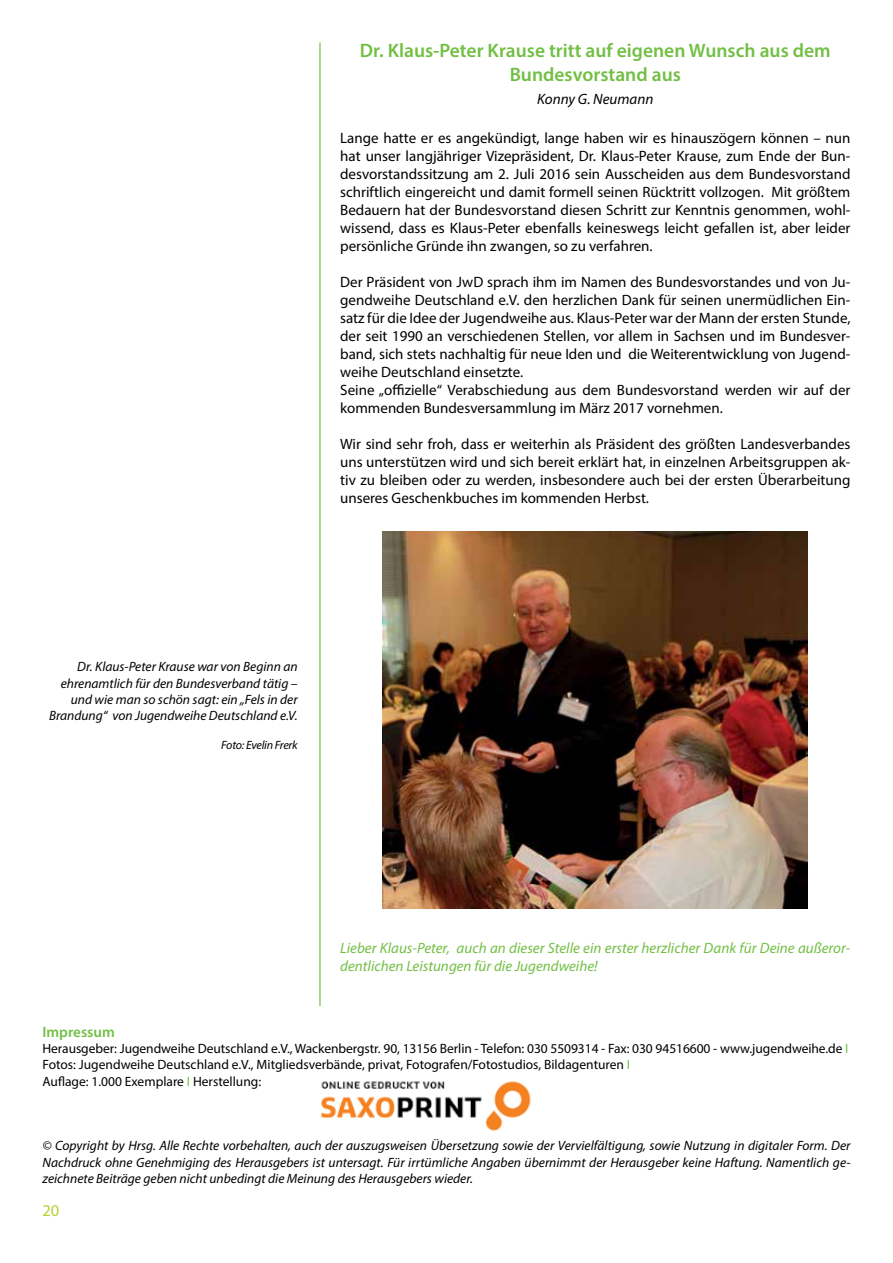
<style>
.page{position:relative;width:893px;height:1263px;background:#fff}
.page>*{position:absolute;margin:0;border:0;box-sizing:border-box;transform-origin:0 0}
.t1{font:600 19.5px/23.4px "Myriad Pro";color:#72bf44;text-align:center}
.t2{font:16.5px "Myriad Pro";color:#b3d235}
.t3{font:15px/18px "Myriad Pro";color:#000;text-align:justify}
.t4{font:italic 15px/18px "Myriad Pro";color:#72bf44}
.t5{font:italic 15px "Myriad Pro";color:#000}
.t6{font:600 15px "Myriad Pro";color:#72bf44}
.t7{font:italic 13.5px/16.2px "Myriad Pro";color:#000;text-align:justify}
.t8{font:13.5px/16.2px "Myriad Pro";letter-spacing:-.005em;color:#000}
.t9{font:italic 12px "Myriad Pro";letter-spacing:-.02em;color:#000}
.s1{color:#72bf44}
</style>
<div class="page">
<hr style="left:319px;top:43px;width:2px;height:1177px;background:#72bf44">
<div style="left:310px;top:1006px;width:18px;height:229px;background:#fff"></div>
<img style="left:320px;top:1081px;width:211px;height:50px">
<img style="left:383px;top:531px;width:425px;height:377px">
<h1 class="t1" style="left:360px;top:38px;width:472px">Dr. Klaus-Peter Krause tritt auf eigenen Wunsch aus dem<br>Bundesvorstand aus</h1>
<p class="t5" style="left:537px;top:90px;width:118px">Konny G. Neumann</p>
<p class="t3" style="left:340px;top:129px;width:512px">Lange hatte er es angekündigt, lange haben wir es hinauszögern können – nun hat unser langjähriger Vizepräsident, Dr. Klaus-Peter Krause, zum Ende der Bun&shy;desvorstandssitzung am 2. Juli 2016 sein Ausscheiden aus dem Bundesvorstand schriftlich eingereicht und damit formell seinen Rücktritt vollzogen. Mit größtem Bedauern hat der Bundesvorstand diesen Schritt zur Kenntnis genommen, wohl&shy;wissend, dass es Klaus-Peter ebenfalls keineswegs leicht gefallen ist, aber leider persönliche Gründe ihn zwangen, so zu verfahren.</p>
<p class="t3" style="left:340px;top:273px;width:512px;text-align:left">Der Präsident von JwD sprach ihm im Namen des Bundesvorstandes und von Ju&shy;gendweihe Deutschland e.V. den herzlichen Dank für seinen unermüdlichen Ein&shy;satz für die Idee der Jugendweihe aus. Klaus-Peter war der Mann der ersten Stunde, der seit 1990 an verschiedenen Stellen, vor allem in Sachsen und im Bundesver&shy;band, sich stets nachhaltig für neue Iden und die Weiterentwicklung von Jugend&shy;weihe Deutschland einsetzte.<br>Seine „offizielle“ Verabschiedung aus dem Bundesvorstand werden wir auf der kommenden Bundesversammlung im März 2017 vornehmen.</p>
<p class="t3" style="left:340px;top:435px;width:512px">Wir sind sehr froh, dass er weiterhin als Präsident des größten Landesverbandes uns unterstützen wird und sich bereit erklärt hat, in einzelnen Arbeitsgruppen ak&shy;tiv zu bleiben oder zu werden, insbesondere auch bei der ersten Überarbeitung unseres Geschenkbuches im kommenden Herbst.</p>
<p class="t7" style="left:49px;top:658px;width:250px;text-align:right">Dr. Klaus-Peter Krause war von Beginn an ehrenamtlich für den Bundesverband tätig – und wie man so schön sagt: ein „Fels in der Brandung“ von Jugendweihe Deutschland e.V.</p>
<p class="t9" style="left:221px;top:737px;width:78px">Foto: Evelin Frerk</p>
<p class="t4" style="left:340px;top:939px;width:512px">Lieber Klaus-Peter, auch an dieser Stelle ein erster herzlicher Dank für Deine außeror&shy;dentlichen Leistungen für die Jugendweihe!</p>
<p class="t6" style="left:43px;top:1022px;width:74px">Impressum</p>
<p class="t8" style="left:43px;top:1040px;width:807px">Herausgeber: Jugendweihe Deutschland e.V., Wackenbergstr. 90, 13156 Berlin - Telefon: 030 5509314 - Fax: 030 94516600 - www.jugendweihe.de <span class="s1">I<br></span>Fotos: Jugendweihe Deutschland e.V., Mitgliedsverbände, privat, Fotografen/Fotostudios, Bildagenturen <span class="s1">I<br></span>Auflage: 1.000 Exemplare <span class="s1">I</span> Herstellung:</p>
<p class="t7" style="left:43px;top:1137px;width:809px">© Copyright by Hrsg. Alle Rechte vorbehalten, auch der auszugsweisen Übersetzung sowie der Vervielfältigung, sowie Nutzung in digitaler Form. Der Nachdruck ohne Genehmiging des Herausgebers ist untersagt. Für irrtümliche Angaben übernimmt der Herausgeber keine Haftung. Namentlich ge&shy;zeichnete Beiträge geben nicht unbedingt die Meinung des Herausgebers wieder.</p>
<p class="t2" style="left:43px;top:1200px;width:18px">20</p>
</div>
